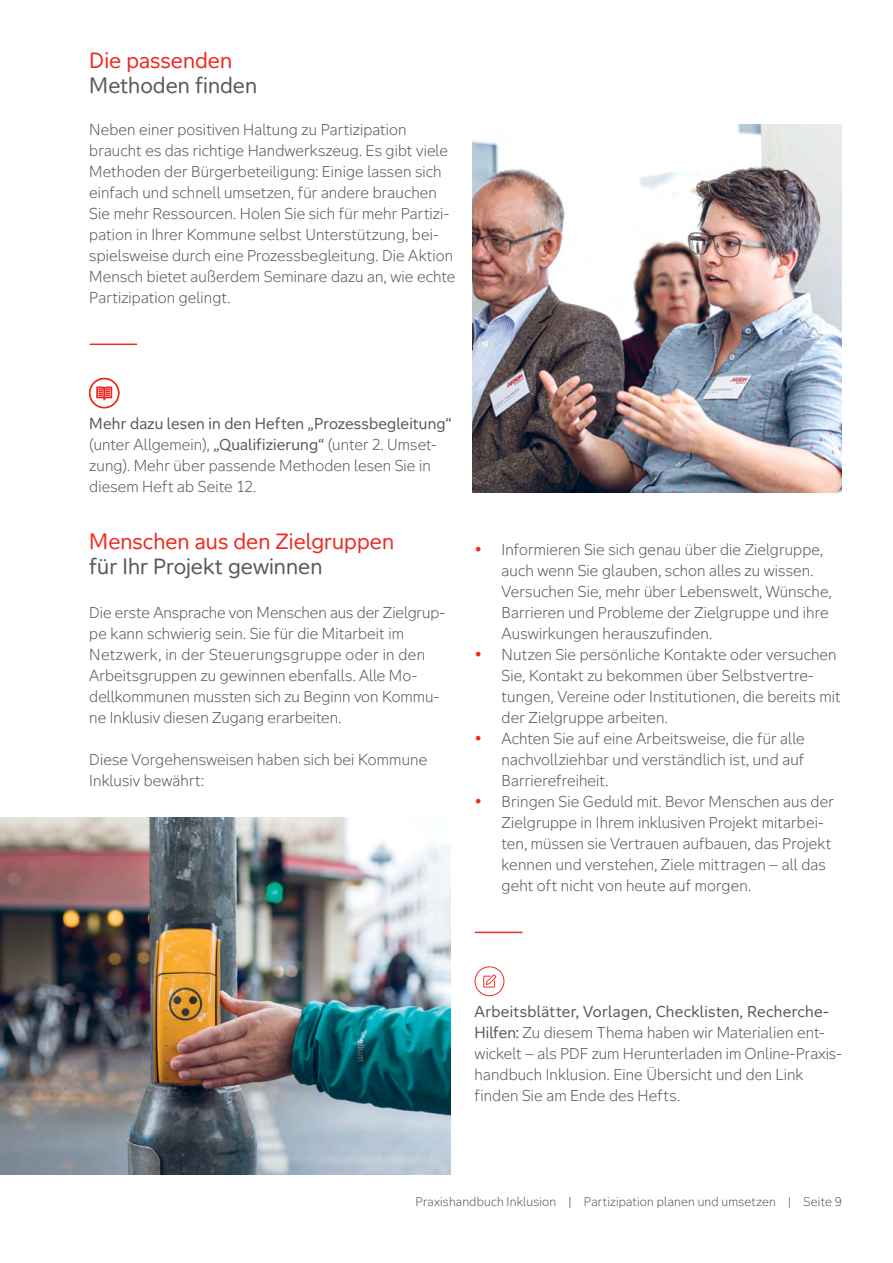
<style>
.page{position:relative;width:893px;height:1263px;background:#fff}
.page>*{position:absolute;margin:0;border:0;box-sizing:border-box;transform-origin:0 0}
.t1{font:21px "Aktion Mensch";color:#ee2a24}
.t2{font:21px "Aktion Mensch";color:#58595b}
.t3{font:300 15px/21px "Aktion Mensch";letter-spacing:.005em;color:#58595b}
.t4{font:300 12px "Aktion Mensch";letter-spacing:.015em;color:#58595b}
.s1{font-weight:400}
.s2{font-weight:700;color:#ee2a24}
</style>
<div class="page">
<hr style="left:90px;top:344px;width:47px;height:1px;background:#ee2a24">
<svg style="left:89px;top:378px;width:30px;height:30px"></svg>
<img style="left:0;top:818px;width:451px;height:357px">
<hr style="left:475px;top:932px;width:47px;height:1px;background:#ee2a24">
<div style="left:475px;top:966px;width:29px;height:30px;border:1px solid #ee2a24;border-radius:50%"></div>
<svg style="left:483px;top:974px;width:14px;height:14px"></svg>
<img style="left:472px;top:125px;width:370px;height:367px">
<h1 class="t1" style="left:89px;top:45px;width:144px">Die passenden</h1>
<h1 class="t2" style="left:89px;top:70px;width:169px">Methoden finden</h1>
<p class="t3" style="left:89px;top:119px;width:368px">Neben einer positiven Haltung zu Partizipation braucht es das richtige Handwerkszeug. Es gibt viele Methoden der Bürgerbeteiligung: Einige lassen sich einfach und schnell umsetzen, für andere brauchen Sie mehr Ressourcen. Holen Sie sich für mehr Partizi&shy;pation in Ihrer Kommune selbst Unterstützung, bei&shy;spielsweise durch eine Prozessbegleitung. Die Aktion Mensch bietet außerdem Seminare dazu an, wie echte Partizipation gelingt.</p>
<p class="t3" style="left:89px;top:413px;width:364px"><span class="s1">Mehr dazu lesen in den Heften „Prozessbegleitung“ </span>(unter Allgemein), <span class="s1">„Qualifizierung“</span> (unter 2. Umset&shy;zung). Mehr über passende Methoden lesen Sie in diesem Heft ab Seite 12.</p>
<h1 class="t1" style="left:89px;top:526px;width:306px">Menschen aus den Zielgruppen</h1>
<h1 class="t2" style="left:89px;top:551px;width:235px">für Ihr Projekt gewinnen</h1>
<p class="t3" style="left:89px;top:602px;width:358px">Die erste Ansprache von Menschen aus der Zielgrup&shy;pe kann schwierig sein. Sie für die Mitarbeit im Netzwerk, in der Steuerungsgruppe oder in den Arbeitsgruppen zu gewinnen ebenfalls. Alle Mo&shy;dellkommunen mussten sich zu Beginn von Kommu&shy;ne Inklusiv diesen Zugang erarbeiten.</p>
<p class="t3" style="left:89px;top:749px;width:339px">Diese Vorgehensweisen haben sich bei Kommune<br>Inklusiv bewährt:</p>
<p class="t3" style="left:502px;top:539px;width:332px;text-indent:-27px"><span class="s2">•</span> Informieren Sie sich genau über die Zielgruppe, auch wenn Sie glauben, schon alles zu wissen.<br>Versuchen Sie, mehr über Lebenswelt, Wünsche, Barrieren und Probleme der Zielgruppe und ihre Auswirkungen herauszufinden.</p>
<p class="t3" style="left:502px;top:644px;width:341px;text-indent:-27px"><span class="s2">•</span> Nutzen Sie persönliche Kontakte oder versuchen Sie, Kontakt zu bekommen über Selbstvertre&shy;tungen, Vereine oder Institutionen, die bereits mit der Zielgruppe arbeiten.</p>
<p class="t3" style="left:502px;top:728px;width:305px;text-align:justify;text-indent:-27px"><span class="s2">•</span> Achten Sie auf eine Arbeitsweise, die für alle nachvollziehbar und verständlich ist, und auf Barrierefreiheit.</p>
<p class="t3" style="left:502px;top:791px;width:334px;text-indent:-27px"><span class="s2">•</span> Bringen Sie Geduld mit. Bevor Menschen aus der Zielgruppe in Ihrem inklusiven Projekt mitarbei&shy;ten, müssen sie Vertrauen aufbauen, das Projekt kennen und verstehen, Ziele mittragen – all das geht oft nicht von heute auf morgen.</p>
<p class="t3" style="left:475px;top:1001px;width:369px"><span class="s1">Arbeitsblätter, Vorlagen, Checklisten, Recherche-Hilfen:</span> Zu diesem Thema haben wir Materialien ent&shy;wickelt – als PDF zum Herunterladen im Online-Praxis&shy;handbuch Inklusion. Eine Übersicht und den Link finden Sie am Ende des Hefts.</p>
<p class="t4" style="left:416px;top:1194px;width:428px">Praxishandbuch Inklusion | Partizipation planen und umsetzen | Seite 9</p>
</div>
